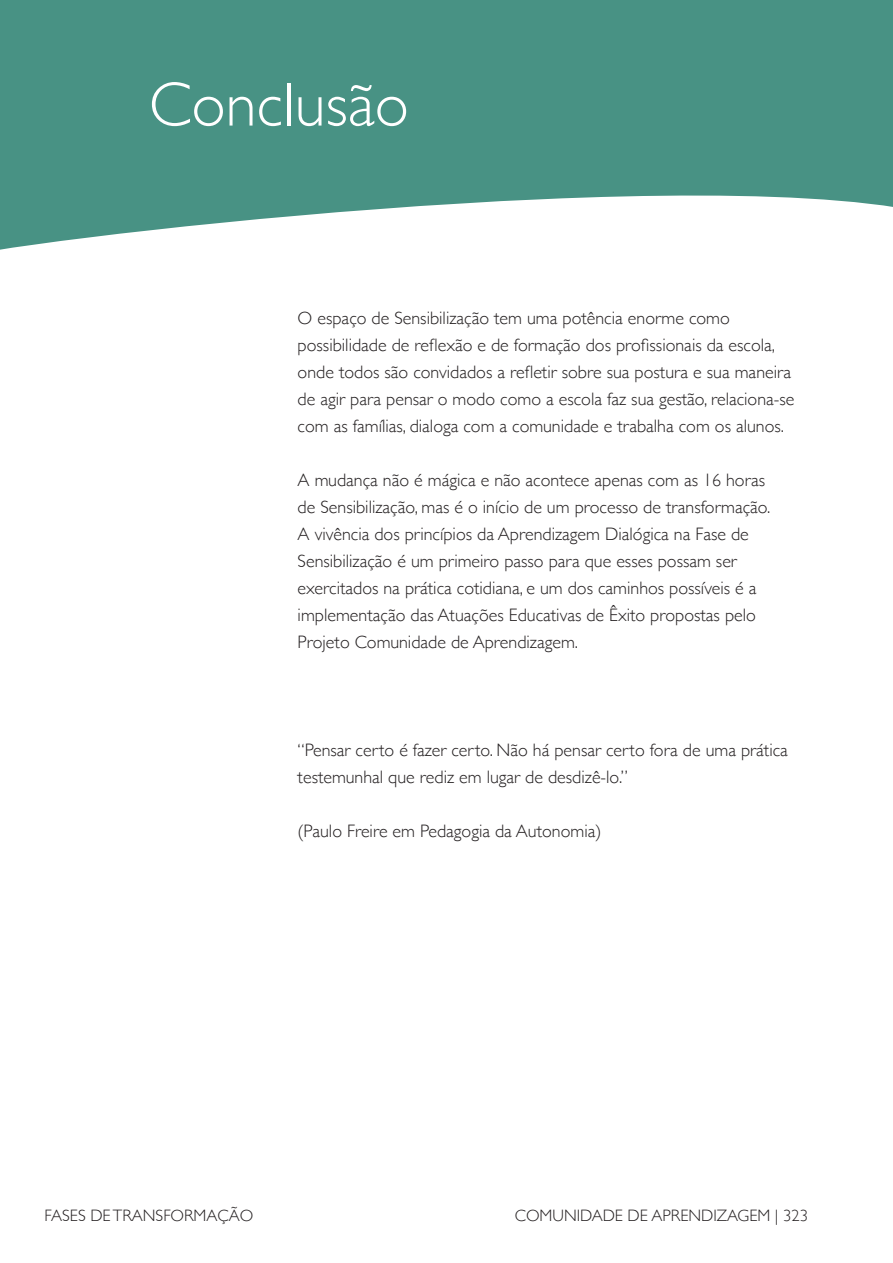
<style>
.page{position:relative;width:893px;height:1263px;background:#fff}
.page>*{position:absolute;margin:0;border:0;box-sizing:border-box;transform-origin:0 0}
.VINHETA{font:300 63px "Gill Sans";color:#fff}
.TEXTOO{font:300 18px/27px "Gill Sans";color:#231f20}
.t1{font:300 16.5px "Gill Sans";color:#231f20}
</style>
<div class="page">
<svg style="left:0;top:0;width:893px;height:250px;fill:#489284"></svg>
<p class="VINHETA" style="left:149px;top:55px;width:262px">Conclusão</p>
<p class="TEXTOO" style="left:298px;top:304px;width:498px">O espaço de Sensibilização tem uma potência enorme como possibilidade de reflexão e de formação dos profissionais da escola, onde todos são convidados a refletir sobre sua postura e sua maneira de agir para pensar o modo como a escola faz sua gestão, relaciona-se com as famílias, dialoga com a comunidade e trabalha com os alunos.</p>
<p class="TEXTOO" style="left:298px;top:466px;width:474px">A mudança não é mágica e não acontece apenas com as 16 horas de Sensibilização, mas é o início de um processo de transformação.<br>A vivência dos princípios da Aprendizagem Dialógica na Fase de Sensibilização é um primeiro passo para que esses possam ser exercitados na prática cotidiana, e um dos caminhos possíveis é a implementação das Atuações Educativas de Êxito propostas pelo Projeto Comunidade de Aprendizagem.</p>
<p class="TEXTOO" style="left:298px;top:736px;width:492px">“Pensar certo é fazer certo. Não há pensar certo fora de uma prática testemunhal que rediz em lugar de desdizê-lo.”</p>
<p class="TEXTOO" style="left:298px;top:817px;width:305px">(Paulo Freire em Pedagogia da Autonomia)</p>
<p class="t1" style="left:45px;top:1203px;width:210px">FASES DE TRANSFORMAÇÃO</p>
<p class="t1" style="left:515px;top:1203px;width:295px">COMUNIDADE DE APRENDIZAGEM | 323</p>
</div>
